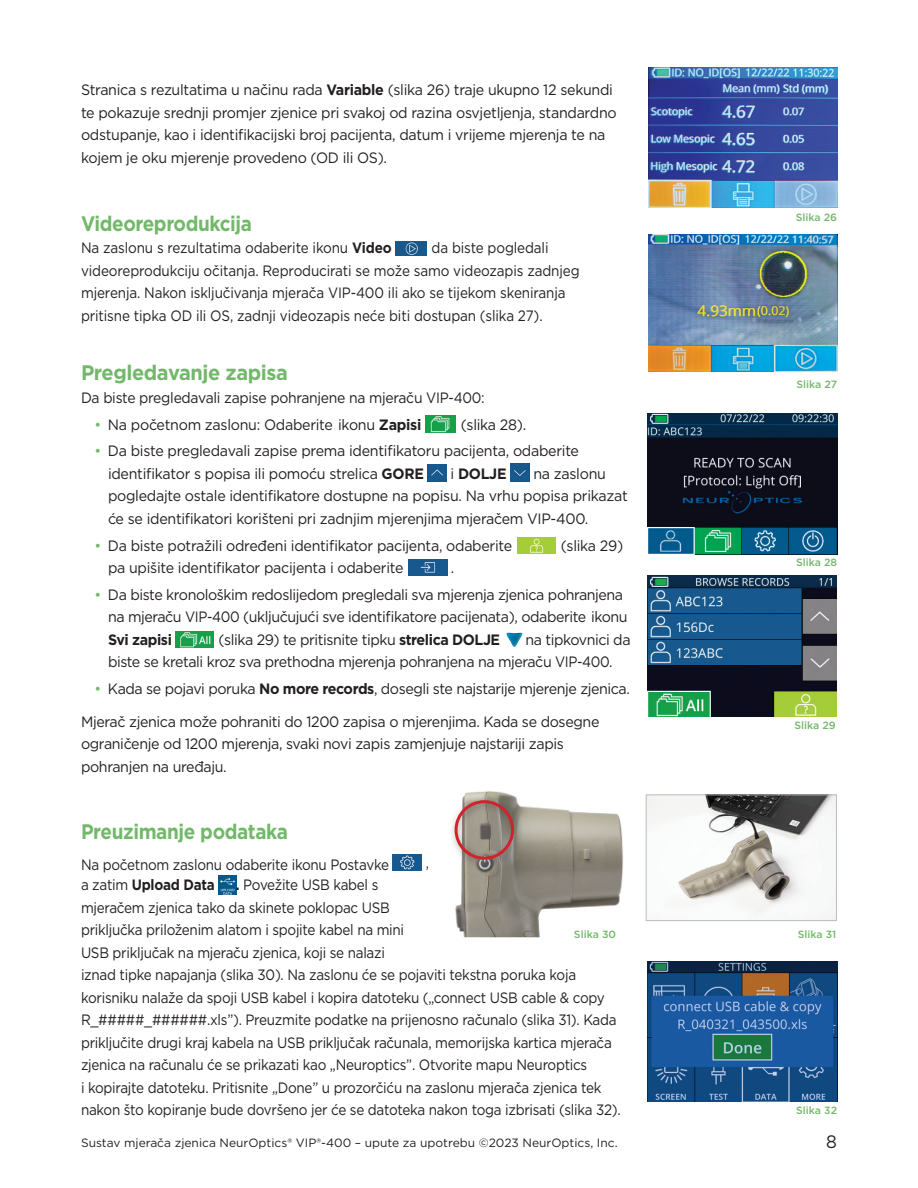
<style>
.page{position:relative;width:918px;height:1188px;background:#fff}
.page>*{position:absolute;margin:0;border:0;box-sizing:border-box;transform-origin:0 0}
.t1{font:700 21px "Gotham";letter-spacing:-.02em;color:#73b86a;scale:.9 1}
.t2{font:700 21px "Gotham";letter-spacing:-.02em;color:#73b86a;scale:.95 1}
.t3{font:18px "Gotham";color:#231f20;scale:.95 1}
.t4{font:15px/22.5px "Gotham";letter-spacing:-.02em;color:#231f20;scale:.95 1}
.t5{font:15px/22.5px "Gotham";letter-spacing:-.02em;color:#231f20;scale:.9 1}
.t6{font:15px "Gotham";letter-spacing:-.02em;color:#231f20;scale:.93 1}
.t7{font:700 15px "Gotham";letter-spacing:-.02em;color:#231f20;scale:.9 1}
.t8{font:700 15px "Gotham";letter-spacing:-.02em;color:#231f20;scale:.95 1}
.t9{font:12px "Gotham";color:#231f20}
.t10{font:500 10.5px "Gotham";color:#73b86a}
.s1{font-weight:700}
.s2{color:#73b86a}
.s3{font-weight:400}
</style>
<div class="page">
<img style="left:396px;top:241px;width:30px;height:14px">
<img style="left:393px;top:855px;width:28px;height:16px">
<img style="left:218px;top:875px;width:18px;height:20px">
<img style="left:425px;top:415px;width:31px;height:17px">
<img style="left:428px;top:464px;width:19px;height:18px">
<img style="left:510px;top:464px;width:20px;height:17px">
<img style="left:517px;top:537px;width:39px;height:16px">
<img style="left:409px;top:560px;width:38px;height:16px">
<img style="left:175px;top:631px;width:39px;height:17px">
<img style="left:506px;top:632px;width:17px;height:15px">
<img style="left:648px;top:961px;width:189px;height:141px">
<img style="left:648px;top:797px;width:187px;height:122px">
<div style="left:646px;top:795px;width:191px;height:126px;border:1px solid #bcbdc0"></div>
<img style="left:647px;top:576px;width:190px;height:140px">
<img style="left:648px;top:413px;width:189px;height:141px">
<img style="left:649px;top:68px;width:188px;height:140px">
<img style="left:649px;top:235px;width:188px;height:137px">
<img style="left:455px;top:791px;width:168px;height:146px">
<div style="left:450px;top:795px;width:74px;height:75px;background:#231f20;opacity:.52"></div>
<div style="left:455px;top:800px;width:59px;height:60px;border:3px solid #d1232a;border-radius:50%"></div>
<p class="t4" style="left:81px;top:78px;width:565px">Stranica s rezultatima u načinu rada <span class="s1">Variable</span> (slika 26) traje ukupno 12 sekundi te pokazuje srednji promjer zjenice pri svakoj od razina osvjetljenja, standardno odstupanje, kao i identifikacijski broj pacijenta, datum i vrijeme mjerenja te na kojem je oku mjerenje provedeno (OD ili OS).</p>
<p class="t1" style="left:81px;top:209px;width:192px">Videoreprodukcija</p>
<p class="t5" style="left:81px;top:236px;width:347px">Na zaslonu s rezultatima odaberite ikonu <span class="s1">Video</span></p>
<p class="t5" style="left:81px;top:236px;width:556px;text-indent:351px">da biste pogledali videoreprodukciju očitanja. Reproducirati se može samo videozapis zadnjeg mjerenja. Nakon isključivanja mjerača VIP-400 ili ako se tijekom skeniranja pritisne tipka OD ili OS, zadnji videozapis neće biti dostupan (slika 27).</p>
<p class="t2" style="left:81px;top:359px;width:219px">Pregledavanje zapisa</p>
<p class="t6" style="left:81px;top:388px;width:436px">Da biste pregledavali zapise pohranjene na mjeraču VIP-400:</p>
<p class="t4" style="left:94px;top:413px;width:346px"><span class="s2">•</span> Na početnom zaslonu: Odaberite ikonu <span class="s1">Zapisi</span></p>
<p class="t4" style="left:461px;top:413px;width:70px">(slika 28).</p>
<p class="t4" style="left:108px;top:439px;width:497px;text-indent:-14px"><span class="s2">•</span> Da biste pregledavali zapise prema identifikatoru pacijenta, odaberite identifikator s popisa ili pomoću strelica <span class="s1">GORE</span></p>
<p class="t4" style="left:108px;top:462px;width:549px;text-indent:425px">na zaslonu pogledajte ostale identifikatore dostupne na popisu. Na vrhu popisa prikazat će se identifikatori korišteni pri zadnjim mjerenjima mjeračem VIP-400.</p>
<p class="t4" style="left:94px;top:534px;width:441px"><span class="s2">•</span> Da biste potražili određeni identifikator pacijenta, odaberite</p>
<p class="t4" style="left:561px;top:534px;width:67px">(slika 29)</p>
<p class="t4" style="left:108px;top:556px;width:313px">pa upišite identifikator pacijenta i odaberite</p>
<p class="t4" style="left:451px;top:556px;width:5px">.</p>
<p class="t4" style="left:108px;top:583px;width:549px;text-indent:-14px"><span class="s2">•</span> Da biste kronološkim redoslijedom pregledali sva mjerenja zjenica pohranjena na mjeraču VIP-400 (uključujući sve identifikatore pacijenata), odaberite ikonu<br><span class="s1">Svi zapisi</span></p>
<p class="t8" style="left:451px;top:464px;width:60px"><span class="s3">i</span> DOLJE</p>
<p class="t4" style="left:108px;top:628px;width:552px;text-indent:417px">na tipkovnici da biste se kretali kroz sva prethodna mjerenja pohranjena na mjeraču VIP-400.</p>
<p class="t4" style="left:94px;top:677px;width:565px"><span class="s2">•</span> Kada se pojavi poruka <span class="s1">No more records</span>, dosegli ste najstarije mjerenje zjenica.</p>
<p class="t4" style="left:219px;top:628px;width:298px">(slika 29) te pritisnite tipku <span class="s1">strelica DOLJE</span></p>
<p class="t4" style="left:81px;top:710px;width:547px">Mjerač zjenica može pohraniti do 1200 zapisa o mjerenjima. Kada se dosegne ograničenje od 1200 mjerenja, svaki novi zapis zamjenjuje najstariji zapis pohranjen na uređaju.</p>
<p class="t1" style="left:81px;top:817px;width:232px">Preuzimanje podataka</p>
<p class="t5" style="left:81px;top:853px;width:344px">Na početnom zaslonu odaberite ikonu Postavke</p>
<p class="t5" style="left:426px;top:851px;width:5px">,</p>
<p class="t7" style="left:81px;top:875px;width:150px"><span class="s3">a zatim</span> Upload Data</p>
<p class="t5" style="left:81px;top:874px;width:601px;text-indent:155px"><span class="s1">.</span> Povežite USB kabel s<br>mjeračem zjenica tako da skinete poklopac USB<br>priključka priloženim alatom i spojite kabel na mini<br>USB priključak na mjeraču zjenica, koji se nalazi<br>iznad tipke napajanja (slika 30). Na zaslonu će se pojaviti tekstna poruka koja korisniku nalaže da spoji USB kabel i kopira datoteku („connect USB cable &amp; copy R_#####_######.xls”). Preuzmite podatke na prijenosno računalo (slika 31). Kada priključite drugi kraj kabela na USB priključak računala, memorijska kartica mjerača zjenica na računalu će se prikazati kao „Neuroptics”. Otvorite mapu Neuroptics<br>i kopirajte datoteku. Pritisnite „Done” u prozorčiću na zaslonu mjerača zjenica tek nakon što kopiranje bude dovršeno jer će se datoteka nakon toga izbrisati (slika 32).</p>
<p class="t10" style="left:574px;top:927px;width:44px">Slika 30</p>
<p class="t10" style="left:796px;top:210px;width:43px">Slika 26</p>
<p class="t10" style="left:796px;top:378px;width:42px">Slika 27</p>
<p class="t10" style="left:796px;top:556px;width:43px">Slika 28</p>
<p class="t10" style="left:794px;top:718px;width:43px">Slika 29</p>
<p class="t10" style="left:798px;top:927px;width:40px">Slika 31</p>
<p class="t10" style="left:796px;top:1104px;width:42px">Slika 32</p>
<p class="t9" style="left:81px;top:1135px;width:538px">Sustav mjerača zjenica NeurOptics® VIP®-400 – upute za upotrebu ©2023 NeurOptics, Inc.</p>
<p class="t3" style="left:826px;top:1130px;width:13px">8</p>
</div>
